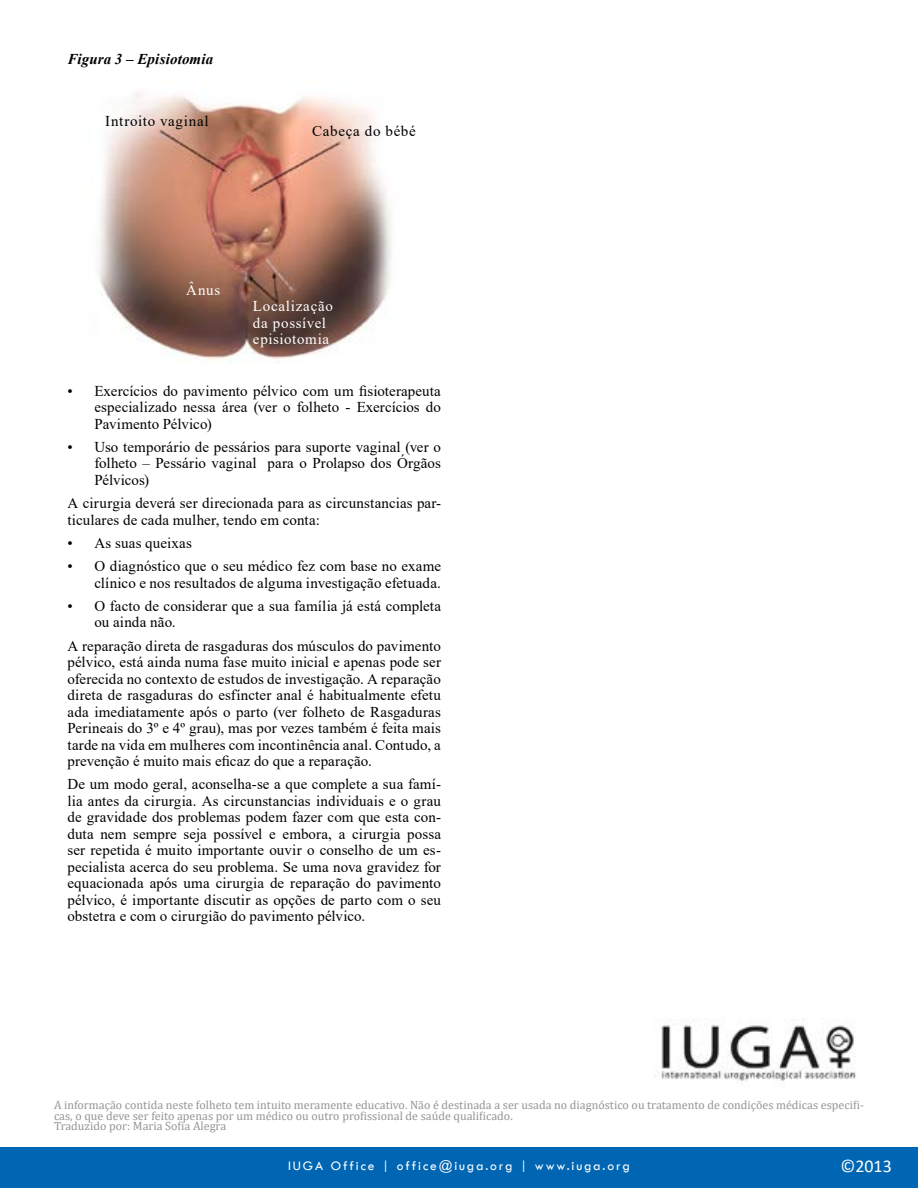
<style>
.page{position:relative;width:918px;height:1188px;background:#fff}
.page>*{position:absolute;margin:0;border:0;box-sizing:border-box;transform-origin:0 0}
.t1{font:18px "Calibri";color:#fff}
.t2{font:15px/16.5px "Times New Roman";letter-spacing:.005em;color:#000;text-align:justify}
.t3{font:15px/16.5px "Times New Roman";letter-spacing:.045em;color:#fff}
.t4{font:15px "Times New Roman";letter-spacing:.045em;color:#000}
.t5{font:italic 700 15px "Times New Roman";letter-spacing:.01em;color:#000}
.t6{font:13.5px "Tw Cen";letter-spacing:.14em;color:#fff}
.t7{font:12px/10.5px "Cambria";color:#939598}
</style>
<div class="page">
<div style="left:0;top:1147px;width:918px;height:41px;background:#0066b3"></div>
<img style="left:655px;top:1019px;width:201px;height:64px">
<img style="left:98px;top:92px;width:294px;height:268px">
<p class="t5" style="left:68px;top:49px;width:147px">Figura 3 – Episiotomia</p>
<p class="t4" style="left:105px;top:110px;width:105px">Introito vaginal</p>
<p class="t4" style="left:312px;top:121px;width:105px">Cabeça do bébé</p>
<p class="t3" style="left:186px;top:281px;width:36px">Ânus</p>
<p class="t3" style="left:253px;top:297px;width:82px">Localização da possível episiotomia</p>
<p class="t2" style="left:94px;top:382px;width:348px;text-indent:-27px">• Exercícios do pavimento pélvico com um fisioterapeuta especializado nessa área (ver o folheto - Exercícios do Pavimento Pélvico)</p>
<p class="t2" style="left:94px;top:438px;width:348px;text-indent:-27px">• Uso temporário de pessários para suporte vaginal (ver o folheto – Pessário vaginal para o Prolapso dos Órgãos Pélvicos)</p>
<p class="t2" style="left:68px;top:494px;width:375px">A cirurgia deverá ser direcionada para as circunstancias par&shy;ticulares de cada mulher, tendo em conta:</p>
<p class="t2" style="left:68px;top:534px;width:126px">• As suas queixas</p>
<p class="t2" style="left:68px;top:557px;width:375px;text-align:right">• O diagnóstico que o seu médico fez com base no exame clínico e nos resultados de alguma investigação efetuada.</p>
<p class="t2" style="left:94px;top:597px;width:348px;text-indent:-27px">• O facto de considerar que a sua família já está completa ou ainda não.</p>
<p class="t2" style="left:68px;top:637px;width:375px">A reparação direta de rasgaduras dos músculos do pavimento pélvico, está ainda numa fase muito inicial e apenas pode ser oferecida no contexto de estudos de investigação. A reparação direta de rasgaduras do esfíncter anal é habitualmente efetu ada imediatamente após o parto (ver folheto de Rasgaduras Perineais do 3º e 4º grau), mas por vezes também é feita mais tarde na vida em mulheres com incontinência anal. Contudo, a prevenção é muito mais eficaz do que a reparação.</p>
<p class="t2" style="left:68px;top:776px;width:375px">De um modo geral, aconselha-se a que complete a sua famí&shy;lia antes da cirurgia. As circunstancias individuais e o grau de gravidade dos problemas podem fazer com que esta con&shy;duta nem sempre seja possível e embora, a cirurgia possa ser repetida é muito importante ouvir o conselho de um es&shy;pecialista acerca do seu problema. Se uma nova gravidez for equacionada após uma cirurgia de reparação do pavimento pélvico, é importante discutir as opções de parto com o seu obstetra e com o cirurgião do pavimento pélvico.</p>
<p class="t7" style="left:54px;top:1100px;width:811px">A informação contida neste folheto tem intuito meramente educativo. Não é destinada a ser usada no diagnóstico ou tratamento de condições médicas especifi&shy;cas, o que deve ser feito apenas por um médico ou outro profissional de saúde qualificado.<br>Traduzido por: Maria Sofia Alegra</p>
<p class="t6" style="left:288px;top:1158px;width:343px">IUGA Office | office@iuga.org | www.iuga.org</p>
<p class="t1" style="left:840px;top:1154px;width:53px">©2013</p>
</div>
